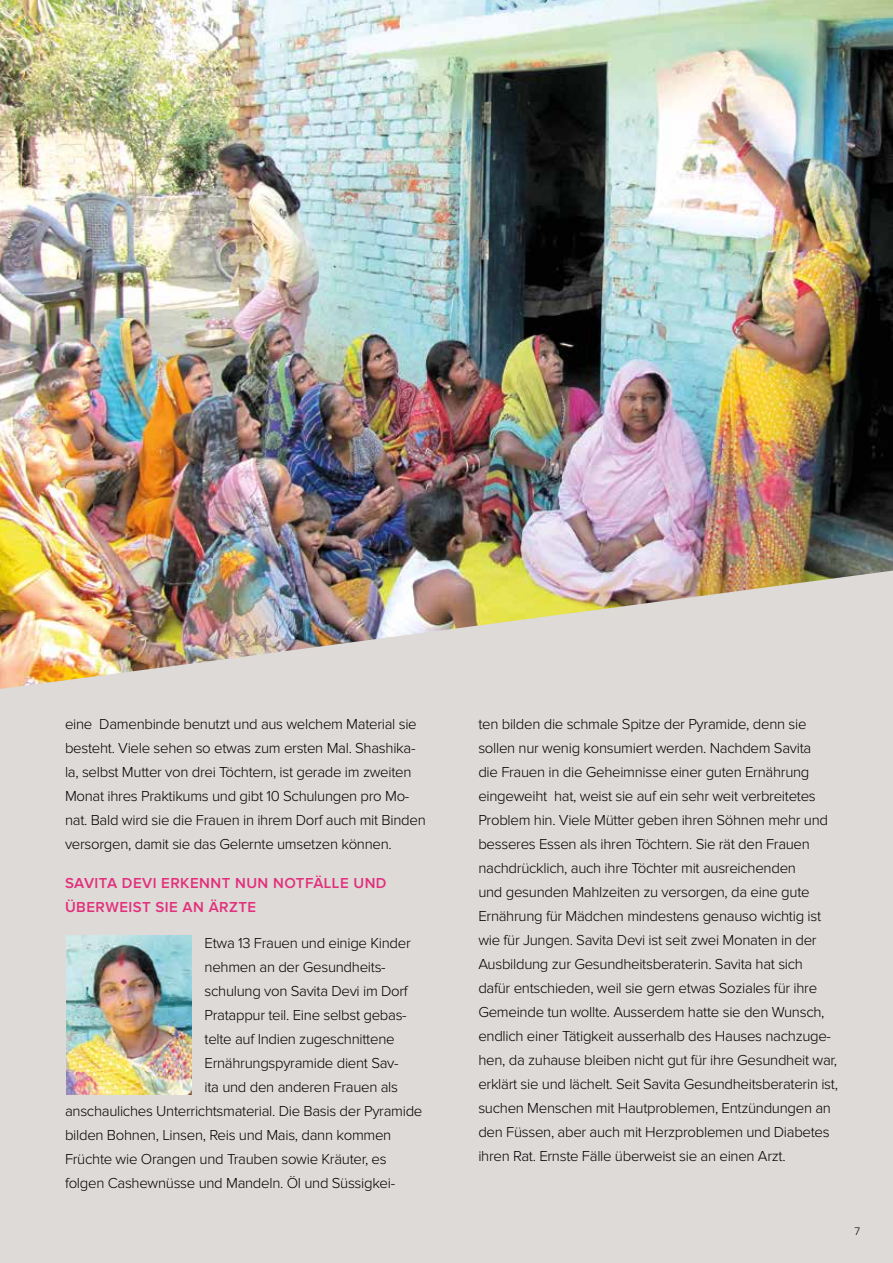
<style>
.page{position:relative;width:893px;height:1263px;background:#dddad8}
.page>*{position:absolute;margin:0;border:0;box-sizing:border-box;transform-origin:0 0}
.t1{font:300 15px/24px "Proxima Nova";letter-spacing:-.02em;color:#000}
.t2{font:600 15px/24px "Proxima Nova";letter-spacing:.03em;color:#e2307c}
.t3{font:300 11.25px "Proxima Nova";color:#000}
</style>
<div class="page">
<img style="left:0;top:0;width:893px;height:689px">
<img style="left:67px;top:935px;width:125px;height:160px">
<p class="t1" style="left:65px;top:712px;width:362px">eine Damenbinde benutzt und aus welchem Material sie besteht. Viele sehen so etwas zum ersten Mal. Shashika&shy;la, selbst Mutter von drei Töchtern, ist gerade im zweiten Monat ihres Praktikums und gibt 10 Schulungen pro Mo&shy;nat. Bald wird sie die Frauen in ihrem Dorf auch mit Binden versorgen, damit sie das Gelernte umsetzen können.</p>
<p class="t2" style="left:65px;top:872px;width:323px">SAVITA DEVI ERKENNT NUN NOTFÄLLE UND<br>ÜBERWEIST SIE AN ÄRZTE</p>
<p class="t1" style="left:205px;top:931px;width:208px">Etwa 13 Frauen und einige Kinder</p>
<p class="t1" style="left:205px;top:955px;width:183px">nehmen an der Gesundheits-</p>
<p class="t1" style="left:205px;top:979px;width:205px">schulung von Savita Devi im Dorf</p>
<p class="t1" style="left:205px;top:1003px;width:204px">Pratappur teil. Eine selbst gebas-</p>
<p class="t1" style="left:205px;top:1027px;width:192px">telte auf Indien zugeschnittene</p>
<p class="t1" style="left:205px;top:1051px;width:196px">Ernährungspyramide dient Sav-</p>
<p class="t1" style="left:205px;top:1075px;width:195px">ita und den anderen Frauen als</p>
<p class="t1" style="left:65px;top:1099px;width:359px">anschauliches Unterrichtsmaterial. Die Basis der Pyramide</p>
<p class="t1" style="left:65px;top:1123px;width:328px">bilden Bohnen, Linsen, Reis und Mais, dann kommen</p>
<p class="t1" style="left:65px;top:1147px;width:323px">Früchte wie Orangen und Trauben sowie Kräuter, es</p>
<p class="t1" style="left:65px;top:1171px;width:332px">folgen Cashewnüsse und Mandeln. Öl und Süssigkei-</p>
<p class="t1" style="left:478px;top:712px;width:361px">ten bilden die schmale Spitze der Pyramide, denn sie sollen nur wenig konsumiert werden. Nachdem Savita<br>die Frauen in die Geheimnisse einer guten Ernährung eingeweiht hat, weist sie auf ein sehr weit verbreitetes Problem hin. Viele Mütter geben ihren Söhnen mehr und besseres Essen als ihren Töchtern. Sie rät den Frauen nachdrücklich, auch ihre Töchter mit ausreichenden<br>und gesunden Mahlzeiten zu versorgen, da eine gute Ernährung für Mädchen mindestens genauso wichtig ist wie für Jungen. Savita Devi ist seit zwei Monaten in der Ausbildung zur Gesundheitsberaterin. Savita hat sich dafür entschieden, weil sie gern etwas Soziales für ihre Gemeinde tun wollte. Ausserdem hatte sie den Wunsch, endlich einer Tätigkeit ausserhalb des Hauses nachzuge&shy;hen, da zuhause bleiben nicht gut für ihre Gesundheit war, erklärt sie und lächelt. Seit Savita Gesundheitsberaterin ist, suchen Menschen mit Hautproblemen, Entzündungen an den Füssen, aber auch mit Herzproblemen und Diabetes ihren Rat. Ernste Fälle überweist sie an einen Arzt.</p>
<p class="t3" style="left:854px;top:1224px;width:7px">7</p>
</div>
